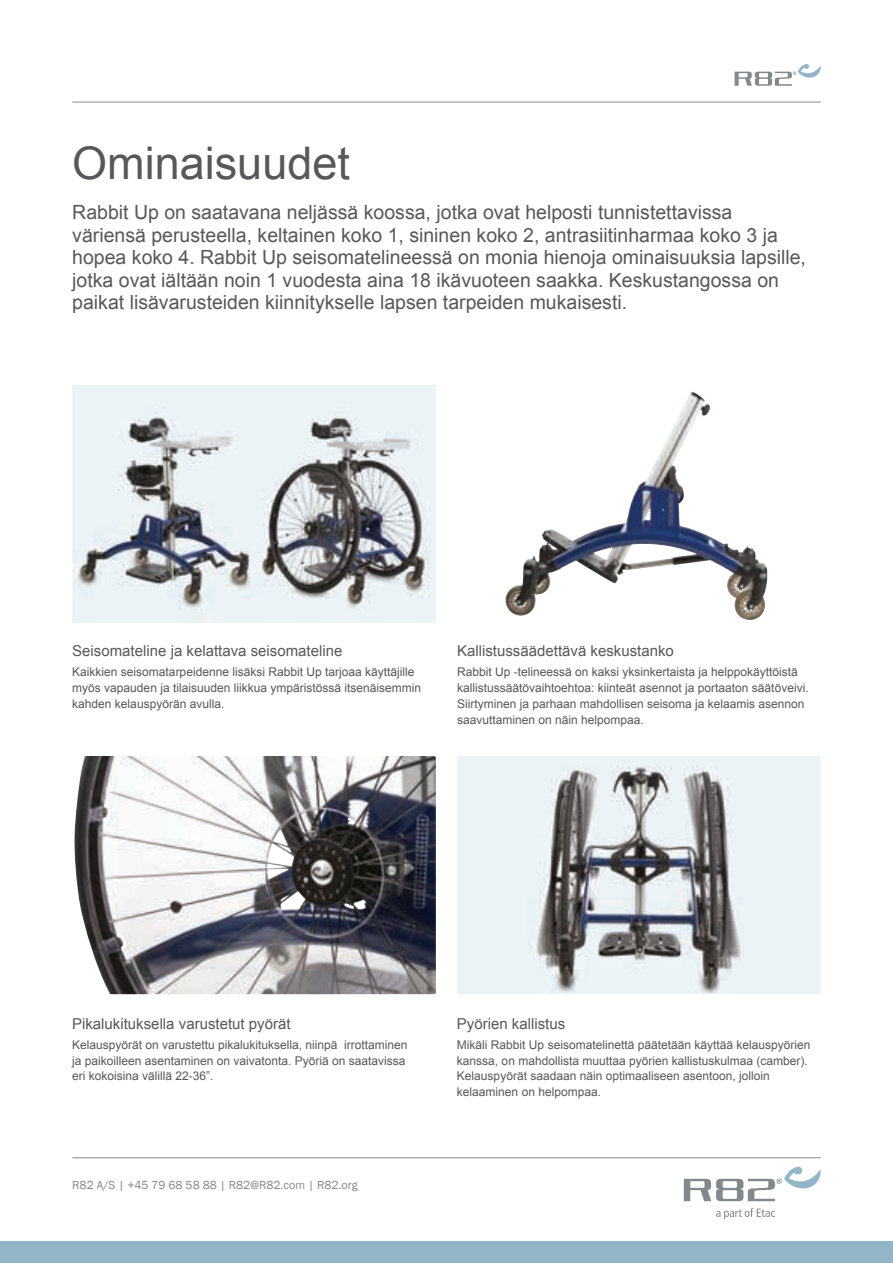
<style>
.page{position:relative;width:893px;height:1263px;background:#fff}
.page>*{position:absolute;margin:0;border:0;box-sizing:border-box;transform-origin:0 0}
._3__Body_-_Intro{font:45px "Arial";color:#57585a}
._3__Body_-_Intro-2{font:19.5px/22.5px "Arial";color:#57585a}
._5__Body_-_Features{font:15px "Arial";color:#57585a}
._5__Body_-_Features-2{font:12px/15.8px "Arial";color:#57585a}
.t1{font:12px "Franklin Gothic";color:#83888c}
</style>
<div class="page">
<img style="left:72px;top:385px;width:364px;height:238px">
<img style="left:505px;top:391px;width:228px;height:224px">
<img style="left:74px;top:756px;width:362px;height:238px">
<img style="left:457px;top:756px;width:364px;height:238px">
<hr style="left:72px;top:102px;width:749px;height:1px;background:#83888c">
<div style="left:0;top:1242px;width:893px;height:21px;background:#92b6c7"></div>
<hr style="left:72px;top:1157px;width:749px;height:1px;background:#83888c">
<svg style="left:684px;top:1167px;width:137px;height:34px"></svg>
<svg style="left:716px;top:1208px;width:59px;height:11px"></svg>
<svg style="left:735px;top:64px;width:86px;height:22px"></svg>
<p class="_3__Body_-_Intro" style="left:72px;top:134px;width:279px">Ominaisuudet</p>
<p class="_3__Body_-_Intro-2" style="left:72px;top:202px;width:735px">Rabbit Up on saatavana neljässä koossa, jotka ovat helposti tunnistettavissa väriensä perusteella, keltainen koko 1, sininen koko 2, antrasiitinharmaa koko 3 ja hopea koko 4. Rabbit Up seisomatelineessä on monia hienoja ominaisuuksia lapsille, jotka ovat iältään noin 1 vuodesta aina 18 ikävuoteen saakka. Keskustangossa on paikat lisävarusteiden kiinnitykselle lapsen tarpeiden mukaisesti.</p>
<p class="_5__Body_-_Features" style="left:72px;top:641px;width:272px">Seisomateline ja kelattava seisomateline</p>
<p class="_5__Body_-_Features-2" style="left:72px;top:664px;width:350px">Kaikkien seisomatarpeidenne lisäksi Rabbit Up tarjoaa käyttäjille myös vapauden ja tilaisuuden liikkua ympäristössä itsenäisemmin kahden kelauspyörän avulla.</p>
<p class="_5__Body_-_Features" style="left:457px;top:641px;width:218px">Kallistussäädettävä keskustanko</p>
<p class="_5__Body_-_Features-2" style="left:457px;top:664px;width:353px">Rabbit Up -telineessä on kaksi yksinkertaista ja helppokäyttöistä kallistussäätövaihtoehtoa: kiinteät asennot ja portaaton säätöveivi.<br>Siirtyminen ja parhaan mahdollisen seisoma ja kelaamis asennon saavuttaminen on näin helpompaa.</p>
<p class="_5__Body_-_Features" style="left:72px;top:1014px;width:220px">Pikalukituksella varustetut pyörät</p>
<p class="_5__Body_-_Features-2" style="left:72px;top:1037px;width:337px">Kelauspyörät on varustettu pikalukituksella, niinpä irrottaminen ja paikoilleen asentaminen on vaivatonta. Pyöriä on saatavissa eri kokoisina välillä 22-36”.</p>
<p class="t1" style="left:72px;top:1178px;width:287px">R82 A/S | +45 79 68 58 88 | R82@R82.com | R82.org</p>
<p class="_5__Body_-_Features" style="left:457px;top:1014px;width:110px">Pyörien kallistus</p>
<p class="_5__Body_-_Features-2" style="left:457px;top:1037px;width:355px">Mikäli Rabbit Up seisomatelinettä päätetään käyttää kelauspyörien kanssa, on mahdollista muuttaa pyörien kallistuskulmaa (camber).<br>Kelauspyörät saadaan näin optimaaliseen asentoon, jolloin kelaaminen on helpompaa.</p>
</div>
